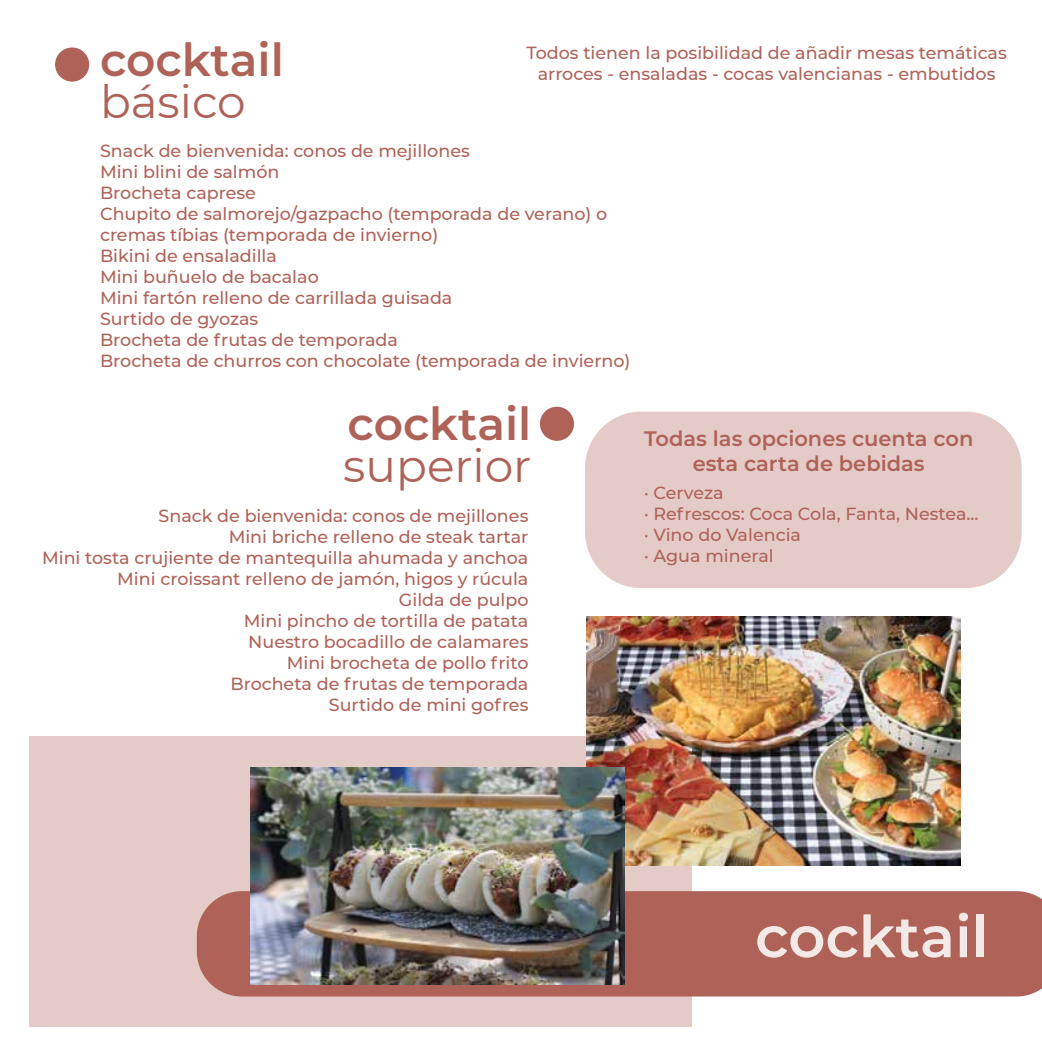
<style>
.page{position:relative;width:1042px;height:1042px;background:#fff}
.page>*{position:absolute;margin:0;border:0;box-sizing:border-box;transform-origin:0 0}
.t1{font:600 57.75px "Montserrat";color:#f3e9e7}
.t2{font:600 45.5px "Montserrat";color:#af6258}
.t3{font:45.5px "Montserrat";color:#af6258}
.t4{font:600 21px/25.2px "Montserrat";color:#af6258;text-align:center}
.t5{font:500 17.5px/21px "Montserrat";color:#af6258}
</style>
<div class="page">
<div style="left:29px;top:736px;width:663px;height:290px;background:#e4cbc7"></div>
<div style="left:197px;top:891px;width:845px;height:105px;background:#af6258"></div>
<img style="left:586px;top:616px;width:374px;height:249px">
<img style="left:250px;top:767px;width:375px;height:217px">
<div style="left:540px;top:407px;width:34px;height:34px;background:#af6258;border-radius:50%"></div>
<div style="left:55px;top:47px;width:34px;height:35px;background:#af6258;border-radius:50%"></div>
<div style="left:585px;top:411px;width:436px;height:177px;background:#e4cbc7;border-radius:56px"></div>
<h2 class="t2" style="left:100px;top:29px;width:185px">cocktail</h2>
<h2 class="t3" style="left:100px;top:70px;width:147px">básico</h2>
<p class="t5" style="left:526px;top:42px;width:482px;text-align:center">Todos tienen la posibilidad de añadir mesas temáticas arroces - ensaladas - cocas valencianas - embutidos</p>
<p class="t5" style="left:100px;top:140px;width:532px">Snack de bienvenida: conos de mejillones<br>Mini blini de salmón<br>Brocheta caprese<br>Chupito de salmorejo/gazpacho (temporada de verano) o cremas tíbias (temporada de invierno)<br>Bikini de ensaladilla<br>Mini buñuelo de bacalao<br>Mini fartón relleno de carrillada guisada<br>Surtido de gyozas<br>Brocheta de frutas de temporada<br>Brocheta de churros con chocolate (temporada de invierno)</p>
<h2 class="t2" style="left:348px;top:394px;width:185px">cocktail</h2>
<h2 class="t3" style="left:343px;top:435px;width:190px">superior</h2>
<p class="t5" style="left:42px;top:505px;width:488px;text-align:right">Snack de bienvenida: conos de mejillones<br>Mini briche relleno de steak tartar<br>Mini tosta crujiente de mantequilla ahumada y anchoa Mini croissant relleno de jamón, higos y rúcula<br>Gilda de pulpo<br>Mini pincho de tortilla de patata<br>Nuestro bocadillo de calamares<br>Mini brocheta de pollo frito<br>Brocheta de frutas de temporada<br>Surtido de mini gofres</p>
<p class="t4" style="left:644px;top:425px;width:331px">Todas las opciones cuenta con esta carta de bebidas</p>
<p class="t5" style="left:644px;top:481px;width:336px">· Cerveza<br>· Refrescos: Coca Cola, Fanta, Nestea... · Vino do Valencia<br>· Agua mineral</p>
<h1 class="t1" style="left:755px;top:898px;width:235px">cocktail</h1>
</div>
